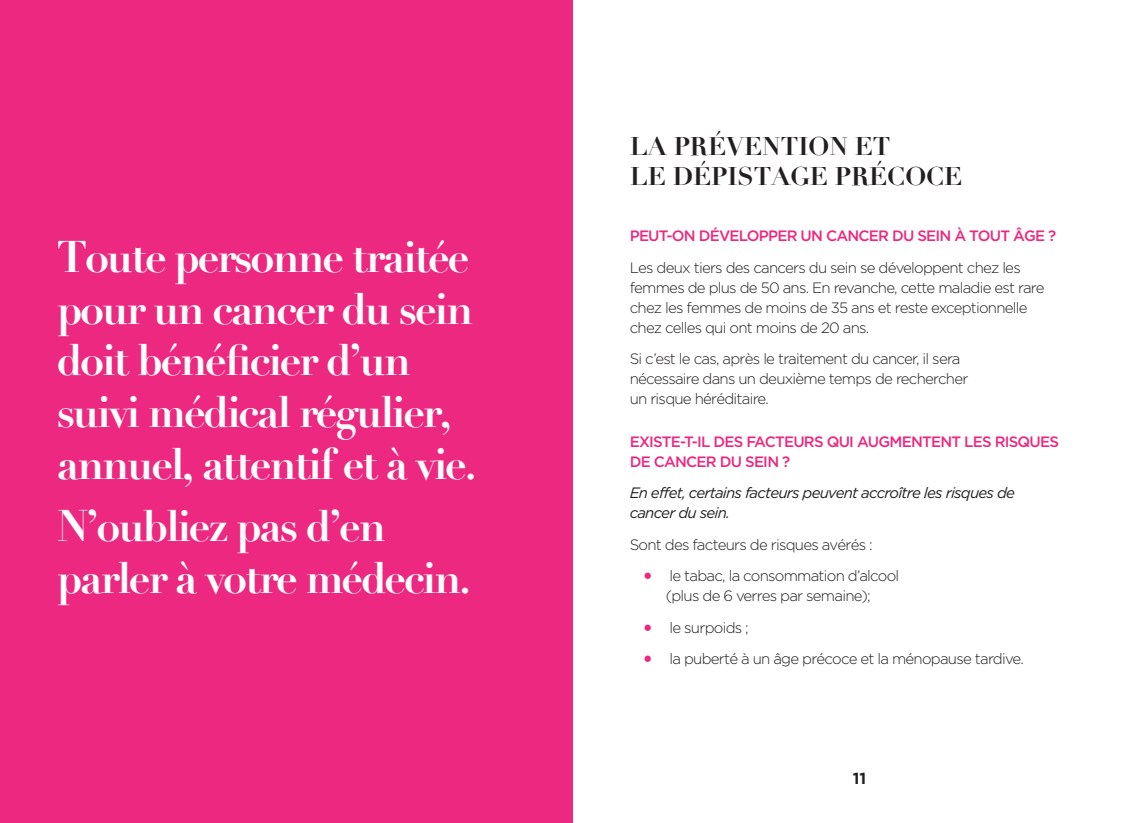
<style>
.page{position:relative;width:1146px;height:823px;background:#fff}
.page>*{position:absolute;margin:0;border:0;box-sizing:border-box;transform-origin:0 0}
.t1{font:700 43.2px/51.8px "Didot";letter-spacing:-.05em;color:#fff}
.t2{font:700 25px/30px "Didot";color:#231f20}
.t3{font:700 16px "Gotham";color:#231f20}
.t4{font:300 15px/20px "Gotham";letter-spacing:-.05em;color:#231f20}
.t5{font:500 15px/20px "Gotham";letter-spacing:-.05em;color:#ec2880}
.t6{font:italic 15px/20px "Gotham";letter-spacing:-.05em;color:#231f20}
.s1{font-family:"Minion Pro";font-weight:400;font-size:24px;color:#ec2880}
</style>
<div class="page">
<div style="left:0;top:0;width:573px;height:822px;background:#ec2880"></div>
<h1 class="t1" style="left:57px;top:231px;width:421px">Toute personne traitée pour un cancer du sein doit bénéficier d’un suivi médical régulier, annuel, attentif et à vie.</h1>
<h1 class="t1" style="left:57px;top:500px;width:416px">N’oubliez pas d’en parler à votre médecin.</h1>
<h2 class="t2" style="left:629px;top:131px;width:334px">LA PRÉVENTION ET<br>LE DÉPISTAGE PRÉCOCE</h2>
<p class="t5" style="left:629px;top:226px;width:428px">PEUT-ON DÉVELOPPER UN CANCER DU SEIN À TOUT ÂGE ?</p>
<p class="t4" style="left:629px;top:257px;width:416px">Les deux tiers des cancers du sein se développent chez les femmes de plus de 50 ans. En revanche, cette maladie est rare chez les femmes de moins de 35 ans et reste exceptionnelle chez celles qui ont moins de 20 ans.</p>
<p class="t4" style="left:629px;top:348px;width:340px">Si c’est le cas, après le traitement du cancer, il sera nécessaire dans un deuxième temps de rechercher un risque héréditaire.</p>
<p class="t5" style="left:629px;top:431px;width:431px">EXISTE-T-IL DES FACTEURS QUI AUGMENTENT LES RISQUES<br>DE CANCER DU SEIN ?</p>
<p class="t6" style="left:629px;top:483px;width:387px">En effet, certains facteurs peuvent accroître les risques de cancer du sein.</p>
<p class="t4" style="left:629px;top:534px;width:244px">Sont des facteurs de risques avérés :</p>
<p class="t4" style="left:643px;top:565px;width:258px;text-align:center"><span class="s1">•</span> le tabac, la consommation d’alcool (plus de 6 verres par semaine);</p>
<p class="t4" style="left:643px;top:616px;width:107px"><span class="s1">•</span> le surpoids ;</p>
<p class="t4" style="left:643px;top:648px;width:382px"><span class="s1">•</span> la puberté à un âge précoce et la ménopause tardive.</p>
<p class="t3" style="left:852px;top:769px;width:15px">11</p>
</div>
